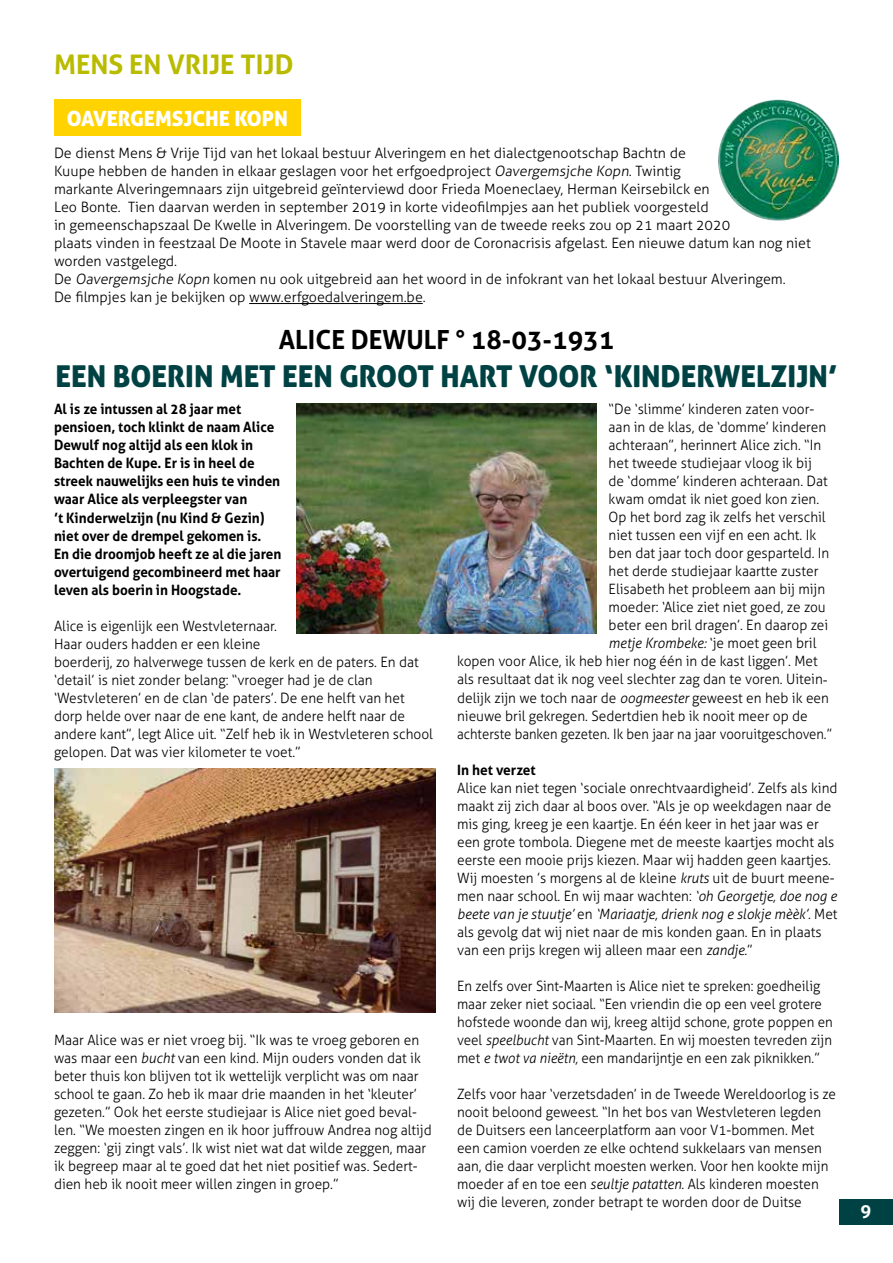
<style>
.page{position:relative;width:893px;height:1263px;background:#fff}
.page>*{position:absolute;margin:0;border:0;box-sizing:border-box;transform-origin:0 0}
.t1{font:30.15px "Aller Display";color:#004243}
.t2{font:700 27px "Aller";color:#b9bb00}
.t3{font:700 26.4px "Aller";color:#000}
.t4{font:21px "Aller Display";color:#fff}
.t5{font:700 18px "Aller";color:#fff}
.t6{font:300 14.25px/18px "Aller";color:#000;scale:.96 1}
.t7{font:300 14.25px/18px "Aller";color:#000}
.t8{font:300 14.25px/18px "Aller";color:#000;scale:.95 1}
.t9{font:700 14.25px/18px "Aller";color:#000;scale:.95 1}
.t10{font:300 14.25px/18px "Aller";color:#000;scale:.94 1}
.t11{font:300 14.25px "Aller";color:#000;scale:.92 1}
.t12{font:700 14.25px "Aller";color:#000;scale:.96 1}
.s1{font-style:italic}
</style>
<div class="page">
<div style="left:839px;top:1199px;width:54px;height:26px;background:#004243"></div>
<img style="left:718px;top:99px;width:121px;height:122px;border-radius:61px">
<div style="left:54px;top:99px;width:247px;height:37px;background:#ffd300"></div>
<hr style="left:249px;top:303px;width:174px;height:1px;background:#000">
<img style="left:297px;top:404px;width:299px;height:230px">
<img style="left:54px;top:769px;width:382px;height:244px">
<h2 class="t2" style="left:54px;top:48px;width:241px">MENS EN VRIJE TIJD</h2>
<h3 class="t4" style="left:67px;top:105px;width:223px">OAVERGEMSJCHE KOPN</h3>
<p class="t7" style="left:54px;top:144px;width:758px">De dienst Mens &amp; Vrije Tijd van het lokaal bestuur Alveringem en het dialectgenootschap Bachtn de<br>Kuupe hebben de handen in elkaar geslagen voor het erfgoedproject Oavergemsjche Kopn. Twintig<br>markante Alveringemnaars zijn uitgebreid geïnterviewd door Frieda Moeneclaey, Herman Keirsebilck en<br>Leo Bonte. Tien daarvan werden in september 2019 in korte videofilmpjes aan het publiek voorgesteld<br>in gemeenschapszaal De Kwelle in Alveringem. De voorstelling van de tweede reeks zou op 21 maart 2020<br>plaats vinden in feestzaal De Moote in Stavele maar werd door de Coronacrisis afgelast. Een nieuwe datum kan nog niet worden vastgelegd.<br>De Oavergemsjche Kopn komen nu ook uitgebreid aan het woord in de infokrant van het lokaal bestuur Alveringem.<br>De filmpjes kan je bekijken op www.erfgoedalveringem.be.</p>
<h3 class="t3" style="left:279px;top:324px;width:337px">ALICE DEWULF ° 18-03-1931</h3>
<h1 class="t1" style="left:56px;top:357px;width:783px">EEN BOERIN MET EEN GROOT HART VOOR ‘KINDERWELZIJN’</h1>
<p class="t9" style="left:54px;top:400px;width:241px">Al is ze intussen al 28 jaar met pensioen, toch klinkt de naam Alice Dewulf nog altijd als een klok in Bachten de Kupe. Er is in heel de streek nauwelijks een huis te vinden waar Alice als verpleegster van<br>’t Kinderwelzijn (nu Kind &amp; Gezin) niet over de drempel gekomen is.<br>En die droomjob heeft ze al die jaren overtuigend gecombineerd met haar leven als boerin in Hoogstade.</p>
<p class="t6" style="left:54px;top:616px;width:396px">Alice is eigenlijk een Westvleternaar.<br>Haar ouders hadden er een kleine<br>boerderij, zo halverwege tussen de kerk en de paters. En dat ‘detail’ is niet zonder belang: “vroeger had je de clan ‘Westvleteren’ en de clan ‘de paters’. De ene helft van het dorp helde over naar de ene kant, de andere helft naar de andere kant”, legt Alice uit. “Zelf heb ik in Westvleteren school gelopen. Dat was vier kilometer te voet.”</p>
<p class="t6" style="left:609px;top:400px;width:216px">“De ‘slimme’ kinderen zaten voor-</p>
<p class="t6" style="left:609px;top:418px;width:228px">aan in de klas, de ‘domme’ kinderen</p>
<p class="t6" style="left:609px;top:436px;width:223px">achteraan”, herinnert Alice zich. “In</p>
<p class="t6" style="left:609px;top:454px;width:213px">het tweede studiejaar vloog ik bij</p>
<p class="t6" style="left:609px;top:472px;width:230px">de ‘domme’ kinderen achteraan. Dat</p>
<p class="t6" style="left:609px;top:490px;width:221px">kwam omdat ik niet goed kon zien.</p>
<p class="t6" style="left:609px;top:508px;width:228px">Op het bord zag ik zelfs het verschil</p>
<p class="t6" style="left:609px;top:526px;width:218px">niet tussen een vijf en een acht. Ik</p>
<p class="t6" style="left:609px;top:544px;width:232px">ben dat jaar toch door gesparteld. In</p>
<p class="t6" style="left:609px;top:562px;width:220px">het derde studiejaar kaartte zuster</p>
<p class="t6" style="left:609px;top:580px;width:227px">Elisabeth het probleem aan bij mijn</p>
<p class="t6" style="left:609px;top:598px;width:228px">moeder: ‘Alice ziet niet goed, ze zou</p>
<p class="t6" style="left:609px;top:616px;width:230px">beter een bril dragen’. En daarop zei</p>
<p class="t6" style="left:609px;top:634px;width:218px"><span class="s1">metje Krombeke:</span> ‘je moet geen bril</p>
<p class="t6" style="left:457px;top:652px;width:377px">kopen voor Alice, ik heb hier nog één in de kast liggen’. Met</p>
<p class="t6" style="left:457px;top:670px;width:387px">als resultaat dat ik nog veel slechter zag dan te voren. Uitein-</p>
<p class="t6" style="left:457px;top:688px;width:389px">delijk zijn we toch naar de <span class="s1">oogmeester</span> geweest en heb ik een</p>
<p class="t6" style="left:457px;top:706px;width:367px">nieuwe bril gekregen. Sedertdien heb ik nooit meer op de</p>
<p class="t11" style="left:457px;top:725px;width:409px">achterste banken gezeten. Ik ben jaar na jaar vooruitgeschoven.”</p>
<p class="t12" style="left:457px;top:761px;width:84px">In het verzet</p>
<p class="t6" style="left:457px;top:778px;width:398px">Alice kan niet tegen ‘sociale onrechtvaardigheid’. Zelfs als kind maakt zij zich daar al boos over. “Als je op weekdagen naar de mis ging, kreeg je een kaartje. En één keer in het jaar was er een grote tombola. Diegene met de meeste kaartjes mocht als eerste een mooie prijs kiezen. Maar wij hadden geen kaartjes.<br>Wij moesten ’s morgens al de kleine <span class="s1">kruts</span> uit de buurt meene&shy;men naar school. En wij maar wachten: <span class="s1">‘oh Georgetje, doe nog e beete van je stuutje’</span> en <span class="s1">‘Mariaatje, drienk nog e slokje mèèk’.</span> Met als gevolg dat wij niet naar de mis konden gaan. En in plaats van een prijs kregen wij alleen maar een <span class="s1">zandje.</span>”</p>
<p class="t10" style="left:457px;top:976px;width:401px">En zelfs over Sint-Maarten is Alice niet te spreken: goedheilig maar zeker niet sociaal. “Een vriendin die op een veel grotere hofstede woonde dan wij, kreeg altijd schone, grote poppen en veel <span class="s1">speelbucht</span> van Sint-Maarten. En wij moesten tevreden zijn met <span class="s1">e twot va nieëtn,</span> een mandarijntje en een zak piknikken.”</p>
<p class="t8" style="left:457px;top:1084px;width:400px">Zelfs voor haar ‘verzetsdaden’ in de Tweede Wereldoorlog is ze nooit beloond geweest. “In het bos van Westvleteren legden de Duitsers een lanceerplatform aan voor V1-bommen. Met een camion voerden ze elke ochtend sukkelaars van mensen aan, die daar verplicht moesten werken. Voor hen kookte mijn moeder af en toe een <span class="s1">seultje patatten</span>. Als kinderen moesten wij die leveren, zonder betrapt te worden door de Duitse</p>
<p class="t6" style="left:54px;top:1030px;width:395px">Maar Alice was er niet vroeg bij. “Ik was te vroeg geboren en was maar een <span class="s1">bucht</span> van een kind. Mijn ouders vonden dat ik beter thuis kon blijven tot ik wettelijk verplicht was om naar school te gaan. Zo heb ik maar drie maanden in het ‘kleuter’ gezeten.” Ook het eerste studiejaar is Alice niet goed beval&shy;len. “We moesten zingen en ik hoor juffrouw Andrea nog altijd zeggen: ‘gij zingt vals’. Ik wist niet wat dat wilde zeggen, maar ik begreep maar al te goed dat het niet positief was. Sedert&shy;dien heb ik nooit meer willen zingen in groep.”</p>
<p class="t5" style="left:861px;top:1200px;width:12px">9</p>
</div>
